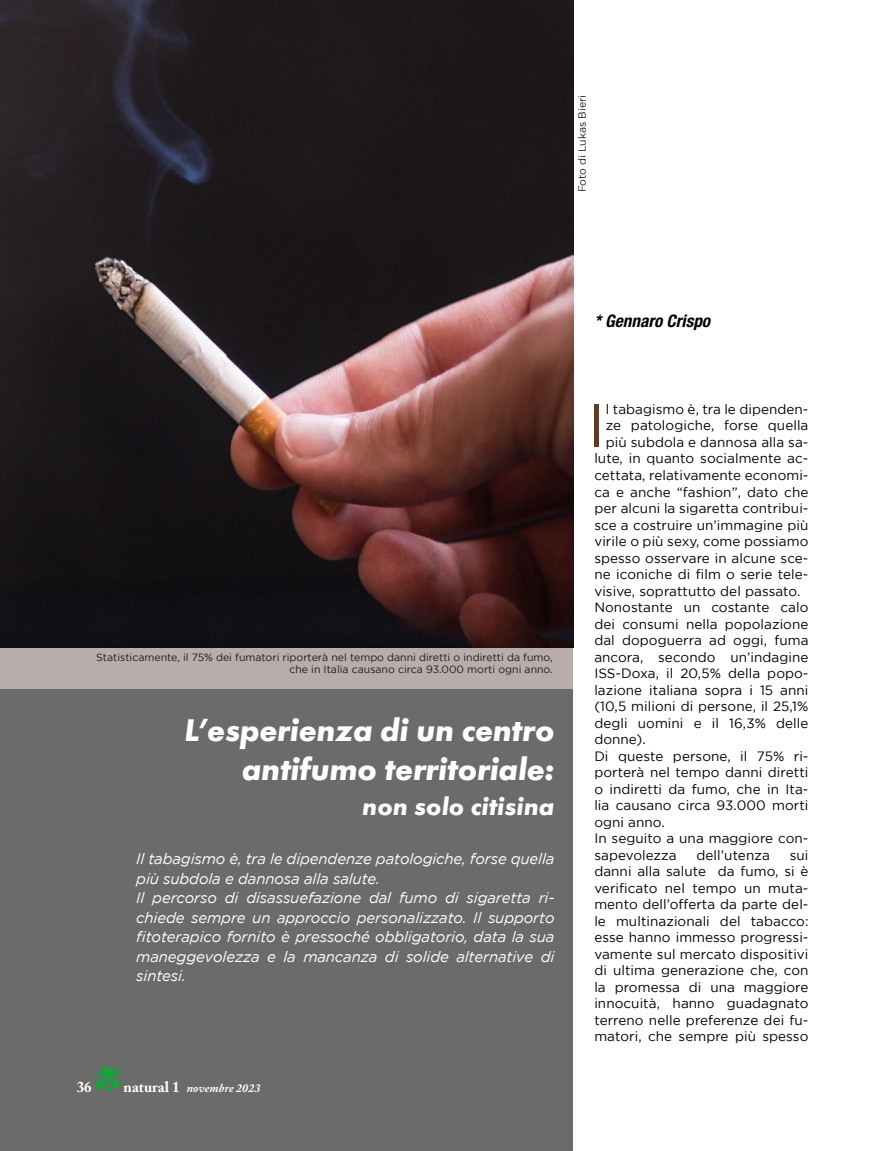
<style>
.page{position:relative;width:896px;height:1151px;background:#fff}
.page>*{position:absolute;margin:0;border:0;box-sizing:border-box;transform-origin:0 0}
.t1{font:60.6px "Gotham";color:#613b1e}
.t2{font:italic 32.25px "Futura T Bold";letter-spacing:-.01em;color:#fff}
.t3{font:italic 25.5px "Futura T Bold";color:#fff}
.Autori{font:italic 700 condensed 17.25px "Helvetica Neue LT Std";color:#020203}
.Cappello{font:italic 15px/19.5px "Gotham";letter-spacing:-.01em;color:#fff}
.t4{font:700 15px "Adobe Caslon Pro";color:#fff}
.t5{font:13.5px/16.5px "Gotham";letter-spacing:.005em;color:#000;text-align:justify}
.t6{font:italic 700 12px "Adobe Caslon Pro";color:#fff}
.Dida_ok{font:10.5px "Gotham";color:#1d1d1b}
.s1{color:#13a638}
.s2{font-style:normal;font-size:15px}
</style>
<div class="page">
<div style="left:0;top:674px;width:573px;height:476px;background:#6b6b6a"></div>
<img style="left:0;top:0;width:573px;height:647px">
<div style="left:0;top:647px;width:573px;height:41px;background:#b9acac"></div>
<p class="Dida_ok" style="left:576px;top:192px;width:99px;rotate:-90deg">Foto di Lukas Bieri</p>
<p class="Dida_ok" style="left:96px;top:651px;width:458px">Statisticamente, il 75% dei fumatori riporterà nel tempo danni diretti o indiretti da fumo,</p>
<p class="Dida_ok" style="left:289px;top:663px;width:265px">che in Italia causano circa 93.000 morti ogni anno.</p>
<p class="t2" style="left:184px;top:711px;width:371px">L’esperienza di un centro</p>
<p class="t2" style="left:242px;top:750px;width:314px">antifumo territoriale:</p>
<p class="t3" style="left:362px;top:791px;width:194px">non solo citisina</p>
<p class="Cappello" style="left:136px;top:848px;width:420px">Il tabagismo è, tra le dipendenze patologiche, forse quella più subdola e dannosa alla salute.</p>
<p class="Cappello" style="left:136px;top:887px;width:420px;text-align:justify">Il percorso di disassuefazione dal fumo di sigaretta ri&shy;chiede sempre un approccio personalizzato. Il supporto fitoterapico fornito è pressoché obbligatorio, data la sua maneggevolezza e la mancanza di solide alternative di sintesi.</p>
<p class="t6" style="left:95px;top:1079px;width:167px"><span class="s1">▼</span> <span class="s2">natural 1</span> novembre 2023</p>
<p class="t4" style="left:77px;top:1077px;width:16px">36</p>
<p class="Autori" style="left:594px;top:310px;width:117px">* Gennaro Crispo</p>
<p class="t1" style="left:588px;top:392px;width:19px">I</p>
<p class="t5" style="left:606px;top:400px;width:204px">l tabagismo è, tra le dipenden-</p>
<p class="t5" style="left:606px;top:417px;width:204px">ze patologiche, forse quella</p>
<p class="t5" style="left:606px;top:433px;width:204px">più subdola e dannosa alla sa-</p>
<p class="t5" style="left:594px;top:450px;width:216px">lute, in quanto socialmente ac-</p>
<p class="t5" style="left:594px;top:466px;width:216px">cettata, relativamente economi-</p>
<p class="t5" style="left:594px;top:483px;width:216px">ca e anche “fashion”, dato che</p>
<p class="t5" style="left:594px;top:499px;width:216px">per alcuni la sigaretta contribui-</p>
<p class="t5" style="left:594px;top:516px;width:216px">sce a costruire un’immagine più</p>
<p class="t5" style="left:594px;top:532px;width:216px">virile o più sexy, come possiamo</p>
<p class="t5" style="left:594px;top:549px;width:216px">spesso osservare in alcune sce-</p>
<p class="t5" style="left:594px;top:565px;width:216px">ne iconiche di film o serie tele-</p>
<p class="t5" style="left:594px;top:582px;width:207px">visive, soprattutto del passato.</p>
<p class="t5" style="left:594px;top:598px;width:216px">Nonostante un costante calo dei consumi nella popolazione dal dopoguerra ad oggi, fuma ancora, secondo un’indagine ISS-Doxa, il 20,5% della popo&shy;lazione italiana sopra i 15 anni (10,5 milioni di persone, il 25,1% degli uomini e il 16,3% delle donne).</p>
<p class="t5" style="left:594px;top:747px;width:216px">Di queste persone, il 75% ri&shy;porterà nel tempo danni diretti o indiretti da fumo, che in Ita&shy;lia causano circa 93.000 morti ogni anno.</p>
<p class="t5" style="left:594px;top:829px;width:216px">In seguito a una maggiore con&shy;sapevolezza</p>
<p class="t5" style="left:696px;top:846px;width:75px">dell’utenza</p>
<p class="t5" style="left:594px;top:846px;width:216px;text-indent:195px">sui danni alla salute da fumo, si è verificato nel tempo un muta&shy;mento dell’offerta da parte del&shy;le multinazionali del tabacco: esse hanno immesso progressi&shy;vamente sul mercato dispositivi di ultima generazione che, con la promessa di una maggiore innocuità, hanno guadagnato terreno nelle preferenze dei fu&shy;matori, che sempre più spesso</p>
</div>
